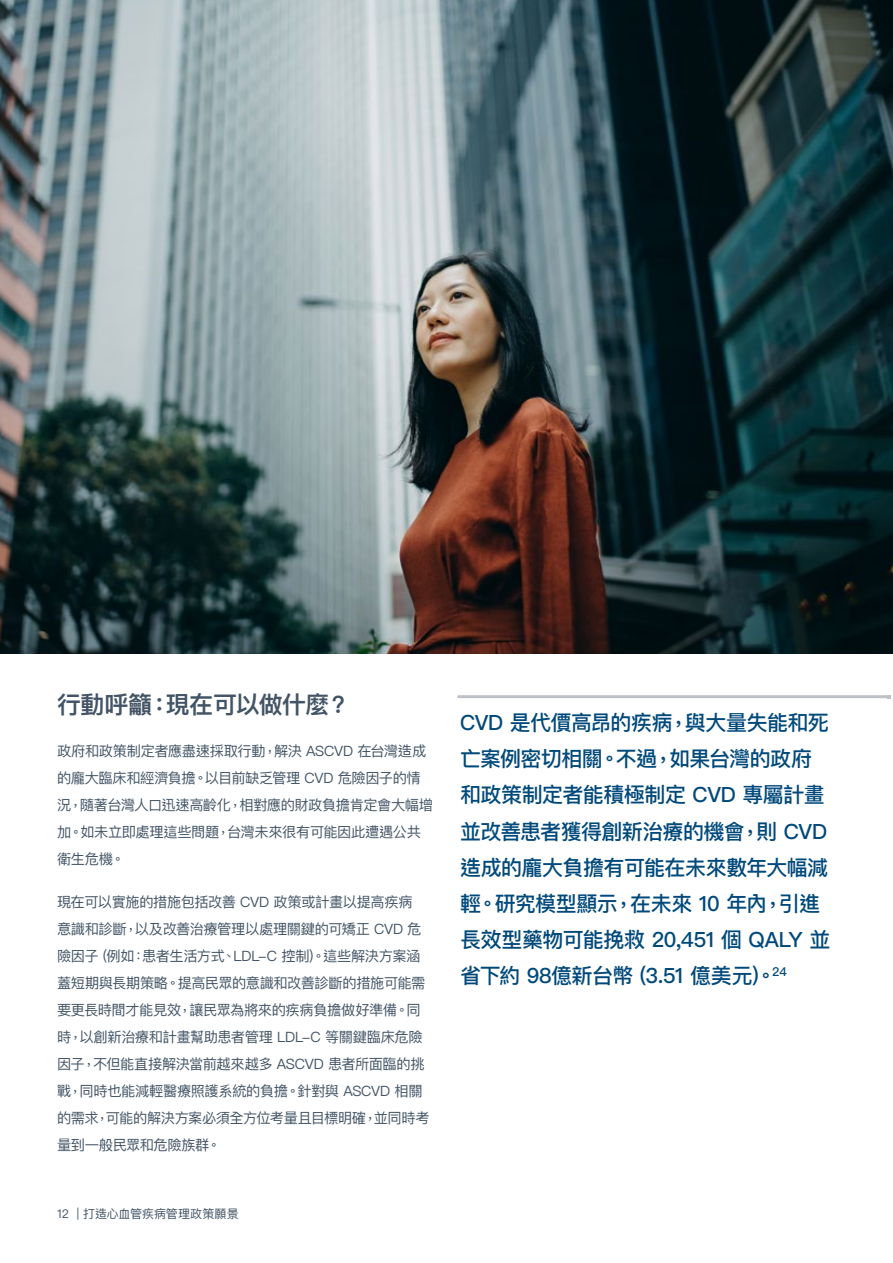
<style>
.page{position:relative;width:893px;height:1263px;background:#fff}
.page>*{position:absolute;margin:0;border:0;box-sizing:border-box;transform-origin:0 0}
.Section_heading{font:600 24px "Ping Fang HK";letter-spacing:-.02em;color:#425465}
.Callout_body_copy{font:500 21px/36px "Ping Fang HK";letter-spacing:-.025em;color:#00497b}
.Body_copy_-_Space{font:14.25px/27px "Ping Fang HK";letter-spacing:-.03em;color:#425465}
.t1{font:12px "Ping Fang HK";color:#425465}
</style>
<div class="page">
<img style="left:0;top:0;width:893px;height:654px">
<hr style="left:459px;top:695px;width:430px;height:3px;background:#bfc1c8">
<p class="Section_heading" style="left:57px;top:689px;width:294px">行動呼籲：現在可以做什麼？</p>
<p class="Body_copy_-_Space" style="left:57px;top:737px;width:377px">政府和政策制定者應盡速採取行動，解決 ASCVD 在台灣造成的龐大臨床和經濟負擔。以目前缺乏管理 CVD 危險因子的情況，隨著台灣人口迅速高齡化，相對應的財政負擔肯定會大幅增加。如未立即處理這些問題，台灣未來很有可能因此遭遇公共衛生危機。</p>
<p class="Body_copy_-_Space" style="left:57px;top:888px;width:374px">現在可以實施的措施包括改善 CVD 政策或計畫以提高疾病意識和診斷，以及改善治療管理以處理關鍵的可矯正 CVD 危險因子 (例如：患者生活方式、LDL-C 控制)。這些解決方案涵蓋短期與長期策略。提高民眾的意識和改善診斷的措施可能需要更長時間才能見效，讓民眾為將來的疾病負擔做好準備。同時，以創新治療和計畫幫助患者管理 LDL-C 等關鍵臨床危險因子，不但能直接解決當前越來越多 ASCVD 患者所面臨的挑戰，同時也能減輕醫療照護系統的負擔。針對與 ASCVD 相關的需求，可能的解決方案必須全方位考量且目標明確，並同時考量到一般民眾和危險族群。</p>
<p class="t1" style="left:57px;top:1206px;width:183px">12 | 打造心血管疾病管理政策願景</p>
<p class="Callout_body_copy" style="left:460px;top:705px;width:372px">CVD 是代價高昂的疾病，與大量失能和死亡案例密切相關。不過，如果台灣的政府和政策制定者能積極制定 CVD 專屬計畫並改善患者獲得創新治療的機會，則 CVD造成的龐大負擔有可能在未來數年大幅減輕。研究模型顯示，在未來 10 年內，引進長效型藥物可能挽救 20,451 個 QALY 並省下約 98億新台幣 (3.51 億美元)。<sup>24</sup></p>
</div>
